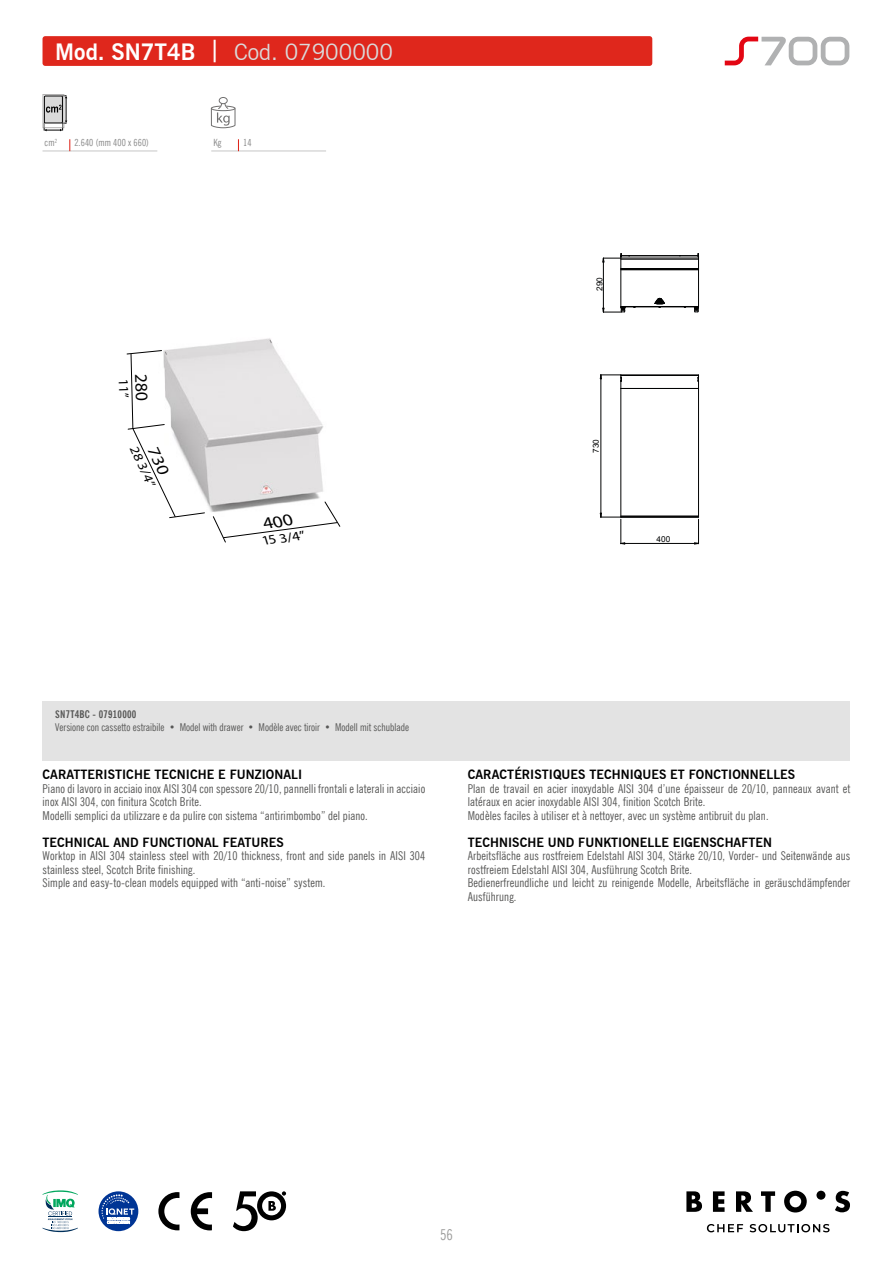
<style>
.page{position:relative;width:893px;height:1263px;background:#fff}
.page>*{position:absolute;margin:0;border:0;box-sizing:border-box;transform-origin:0 0}
.t1{font:22.5px "News Gothic BT";color:#dadada}
.t2{font:condensed 15px "News Gothic BT";color:#9d9d9c}
.t3{font:italic 13.2px "Myriad Pro";color:#000;scale:1.15 1}
.t4{font:12.9px "Myriad Pro";color:#000;scale:1.15 1}
.t5{font:700 12.75px "News Gothic BT";letter-spacing:.005em;color:#000}
.t6{font:condensed 12px/13.5px "News Gothic BT";letter-spacing:.01em;color:#575756}
.t7{font:condensed 10.5px "News Gothic BT";color:#575756}
.t8{font:700 condensed 10.5px "News Gothic BT";letter-spacing:.02em;color:#575756}
.t9{font:condensed 9.75px "News Gothic BT";letter-spacing:.01em;color:#878787}
.t10{font:8.25px "Arial";color:#010202}
.t11{font:condensed 5.7px "News Gothic BT";color:#878787}
.s1{font-weight:700;color:#fff}
</style>
<div class="page">
<svg style="left:725px;top:37px;width:124px;height:28px"></svg>
<div style="left:43px;top:36px;width:609px;height:30px;background:#df271c;border-radius:3px"></div>
<svg style="left:686px;top:1191px;width:16px;height:21px"></svg>
<svg style="left:713px;top:1191px;width:12px;height:21px"></svg>
<svg style="left:736px;top:1191px;width:17px;height:21px"></svg>
<svg style="left:761px;top:1191px;width:14px;height:21px"></svg>
<svg style="left:784px;top:1191px;width:23px;height:21px"></svg>
<svg style="left:835px;top:1191px;width:15px;height:21px"></svg>
<div style="left:816px;top:1191px;width:9px;height:9px;background:#000;border-radius:50%"></div>
<svg style="left:707px;top:1224px;width:36px;height:8px"></svg>
<svg style="left:750px;top:1224px;width:80px;height:8px"></svg>
<svg style="left:191px;top:1192px;width:21px;height:38px"></svg>
<svg style="left:158px;top:1192px;width:21px;height:38px"></svg>
<svg style="left:233px;top:1191px;width:53px;height:40px"></svg>
<svg style="left:99px;top:1191px;width:39px;height:40px"></svg>
<svg style="left:101px;top:1194px;width:33px;height:29px"></svg>
<svg style="left:43px;top:1190px;width:35px;height:42px"></svg>
<hr style="left:621px;top:258px;width:1px;height:49px;background:#010202">
<hr style="left:621px;top:307px;width:77px;height:1px;background:#010202">
<hr style="left:621px;top:306px;width:77px;height:1px;background:#010202">
<hr style="left:621px;top:269px;width:77px;height:1px;background:#010202">
<hr style="left:621px;top:268px;width:77px;height:1px;background:#010202">
<hr style="left:621px;top:259px;width:77px;height:1px;background:#010202">
<hr style="left:621px;top:258px;width:77px;height:1px;background:#010202">
<hr style="left:629px;top:255px;width:51px;height:1px;background:#010202">
<hr style="left:698px;top:258px;width:1px;height:49px;background:#010202">
<svg style="left:680px;top:254px;width:19px;height:4px"></svg>
<hr style="left:621px;top:381px;width:1px;height:136px;background:#010202">
<hr style="left:621px;top:517px;width:77px;height:1px;background:#010202">
<hr style="left:621px;top:516px;width:77px;height:1px;background:#010202">
<hr style="left:621px;top:388px;width:77px;height:1px;background:#010202">
<hr style="left:621px;top:375px;width:77px;height:1px;background:#010202">
<hr style="left:698px;top:381px;width:1px;height:136px;background:#010202">
<svg style="left:655px;top:298px;width:10px;height:10px"></svg>
<hr style="left:625px;top:543px;width:73px;height:1px;background:#010202">
<hr style="left:601px;top:379px;width:1px;height:134px;background:#010202">
<svg style="left:600px;top:513px;width:25px;height:31px"></svg>
<svg style="left:600px;top:375px;width:22px;height:7px"></svg>
<svg style="left:694px;top:519px;width:5px;height:25px"></svg>
<svg style="left:694px;top:307px;width:5px;height:6px"></svg>
<hr style="left:603px;top:262px;width:1px;height:46px;background:#010202">
<svg style="left:602px;top:307px;width:24px;height:6px"></svg>
<svg style="left:602px;top:254px;width:28px;height:16px"></svg>
<img style="left:168px;top:338px;width:173px;height:189px">
<div style="left:43px;top:702px;width:807px;height:59px;background:#e3e3e3"></div>
<svg style="left:211px;top:102px;width:24px;height:27px"></svg>
<div style="left:219px;top:97px;width:9px;height:7px;border:1px solid #706f6f;border-radius:50%"></div>
<hr style="left:211px;top:151px;width:30px;height:1px;background:#c6c6c6">
<hr style="left:241px;top:151px;width:85px;height:1px;background:#c6c6c6">
<svg style="left:238px;top:139px;width:1px;height:12px"></svg>
<hr style="left:72px;top:151px;width:85px;height:1px;background:#c6c6c6">
<svg style="left:43px;top:139px;width:29px;height:13px"></svg>
<div style="left:43px;top:94px;width:21px;height:34px;border:1px solid #b3b2b2"></div>
<svg style="left:44px;top:96px;width:23px;height:35px"></svg>
<svg style="left:213px;top:501px;width:127px;height:42px"></svg>
<svg style="left:126px;top:350px;width:79px;height:168px"></svg>
<h1 class="t1" style="left:55px;top:38px;width:339px"><span class="s1">Mod. SN7T4B |</span> Cod. 07900000</h1>
<p class="t11" style="left:55px;top:138px;width:4px">2</p>
<p class="t9" style="left:74px;top:137px;width:76px">2.640 (mm 400 x 660)</p>
<p class="t9" style="left:45px;top:137px;width:11px">cm</p>
<p class="t9" style="left:213px;top:137px;width:10px">Kg</p>
<p class="t9" style="left:243px;top:137px;width:10px">14</p>
<p class="t4" style="left:141px;top:443px;width:39px;rotate:65deg">28 3/4”</p>
<p class="t3" style="left:262px;top:533px;width:39px;rotate:-8deg">15 3/4”</p>
<p class="t10" style="left:594px;top:291px;width:15px;rotate:-90deg">290</p>
<p class="t10" style="left:591px;top:453px;width:15px;rotate:-90deg">730</p>
<p class="t10" style="left:657px;top:533px;width:15px">400</p>
<p class="t8" style="left:55px;top:708px;width:83px">SN7T4BC - 07910000</p>
<p class="t7" style="left:55px;top:721px;width:355px">Versione con cassetto estraibile • Model with drawer • Modèle avec tiroir • Modell mit schublade</p>
<p class="t5" style="left:43px;top:767px;width:261px">CARATTERISTICHE TECNICHE E FUNZIONALI</p>
<p class="t6" style="left:43px;top:782px;width:384px">Piano di lavoro in acciaio inox AISI 304 con spessore 20/10, pannelli frontali e laterali in acciaio inox AISI 304, con finitura Scotch Brite.<br>Modelli semplici da utilizzare e da pulire con sistema “antirimbombo” del piano.</p>
<p class="t5" style="left:43px;top:835px;width:243px">TECHNICAL AND FUNCTIONAL FEATURES</p>
<p class="t6" style="left:43px;top:849px;width:384px">Worktop in AISI 304 stainless steel with 20/10 thickness, front and side panels in AISI 304 stainless steel, Scotch Brite finishing.<br>Simple and easy-to-clean models equipped with “anti-noise” system.</p>
<p class="t5" style="left:468px;top:767px;width:329px">CARACTÉRISTIQUES TECHNIQUES ET FONCTIONNELLES</p>
<p class="t6" style="left:468px;top:782px;width:384px">Plan de travail en acier inoxydable AISI 304 d’une épaisseur de 20/10, panneaux avant et latéraux en acier inoxydable AISI 304, finition Scotch Brite.<br>Modèles faciles à utiliser et à nettoyer, avec un système antibruit du plan.</p>
<p class="t5" style="left:468px;top:835px;width:306px">TECHNISCHE UND FUNKTIONELLE EIGENSCHAFTEN</p>
<p class="t6" style="left:468px;top:849px;width:384px">Arbeitsfläche aus rostfreiem Edelstahl AISI 304, Stärke 20/10, Vorder- und Seitenwände aus rostfreiem Edelstahl AISI 304, Ausführung Scotch Brite.<br>Bedienerfreundliche und leicht zu reinigende Modelle, Arbeitsfläche in geräuschdämpfender Ausführung.</p>
<p class="t2" style="left:440px;top:1226px;width:14px">56</p>
</div>
